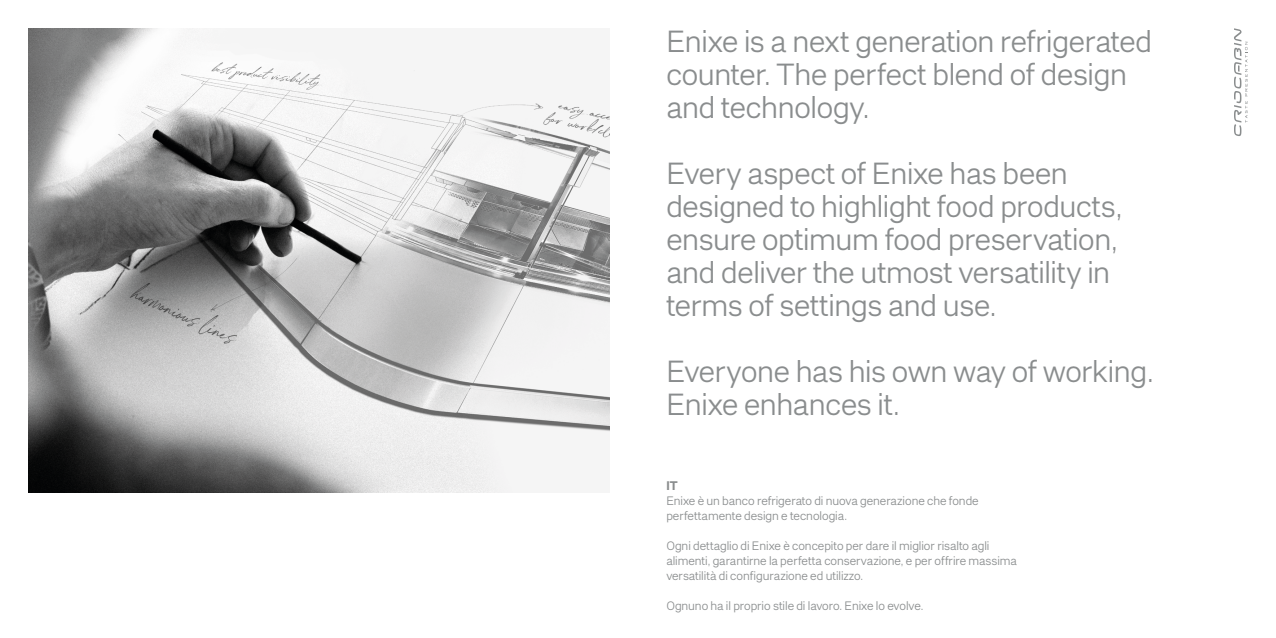
<style>
.page{position:relative;width:1276px;height:638px;background:#fff}
.page>*{position:absolute;margin:0;border:0;box-sizing:border-box;transform-origin:0 0}
.TITOLO_FOLDER_2018{font:300 30px/33px "F37 Neuro";letter-spacing:-.01em;color:#8a8d8e}
.TITOLO_FOLDER_2018-2{font:300 12px/15px "F37 Neuro";letter-spacing:-.005em;color:#8a8d8e}
.TITOLO_FOLDER_2018-3{font:600 12px "F37 Neuro";color:#8a8d8e}
</style>
<div class="page">
<svg style="left:1234px;top:28px;width:13px;height:108px"></svg>
<img style="left:28px;top:28px;width:581px;height:465px">
<p class="TITOLO_FOLDER_2018" style="left:666px;top:24px;width:487px">Enixe is a next generation refrigerated counter. The perfect blend of design and technology.</p>
<p class="TITOLO_FOLDER_2018" style="left:666px;top:156px;width:457px">Every aspect of Enixe has been designed to highlight food products, ensure optimum food preservation, and deliver the utmost versatility in terms of settings and use.</p>
<p class="TITOLO_FOLDER_2018" style="left:666px;top:354px;width:489px">Everyone has his own way of working.<br>Enixe enhances it.</p>
<p class="TITOLO_FOLDER_2018-3" style="left:666px;top:477px;width:13px">IT</p>
<p class="TITOLO_FOLDER_2018-2" style="left:666px;top:492px;width:314px">Enixe è un banco refrigerato di nuova generazione che fonde perfettamente design e tecnologia.</p>
<p class="TITOLO_FOLDER_2018-2" style="left:666px;top:537px;width:352px">Ogni dettaglio di Enixe è concepito per dare il miglior risalto agli alimenti, garantirne la perfetta conservazione, e per offrire massima versatilità di configurazione ed utilizzo.</p>
<p class="TITOLO_FOLDER_2018-2" style="left:666px;top:597px;width:259px">Ognuno ha il proprio stile di lavoro. Enixe lo evolve.</p>
</div>
